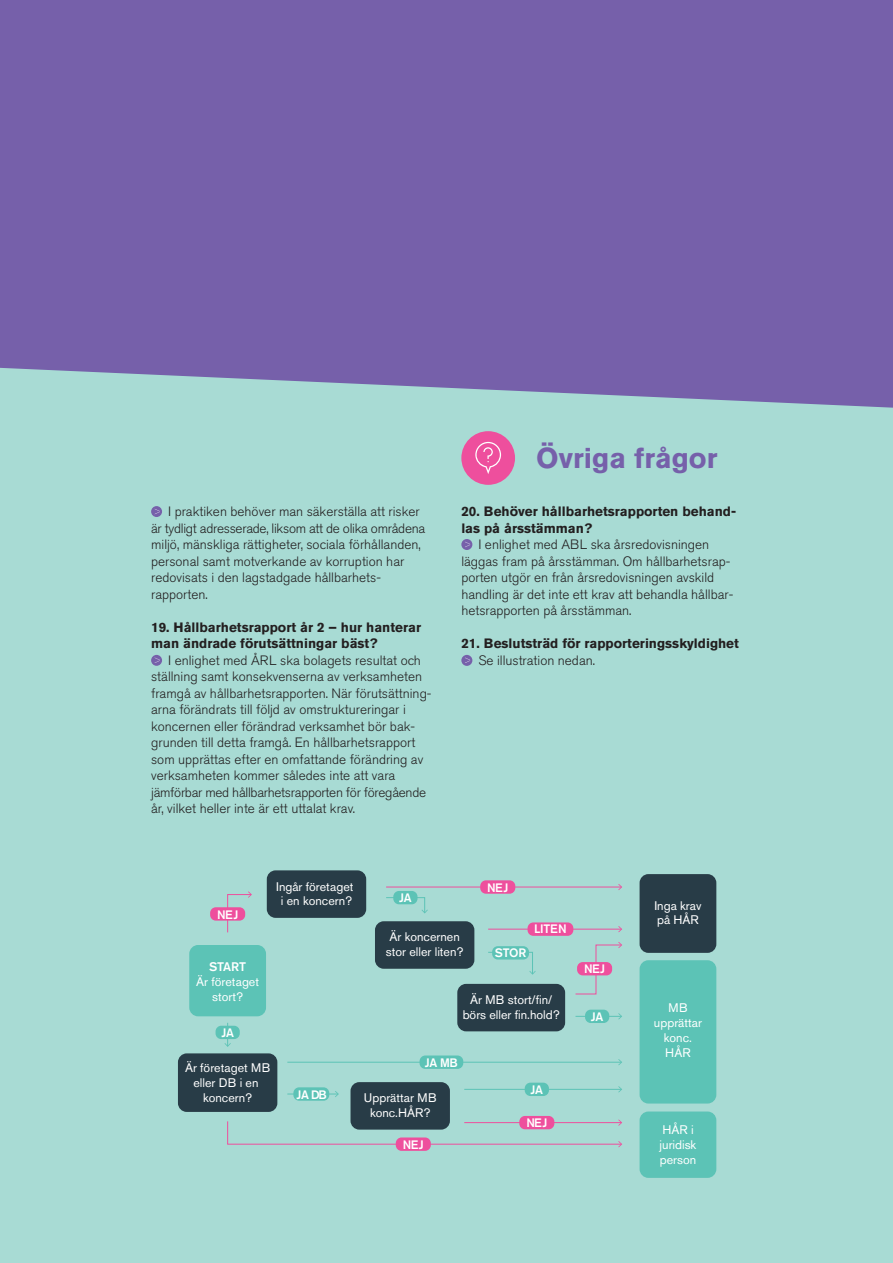
<style>
.page{position:relative;width:893px;height:1263px;background:#a8dbd4}
.page>*{position:absolute;margin:0;border:0;box-sizing:border-box;transform-origin:0 0}
.t1{font:700 28.5px "Akzidenz Grotesk BE";color:#7660aa}
.t2{font:300 13.5px/16.5px "Akzidenz Grotesk BE";color:#231f20}
.t3{font:700 13.5px/16.5px "Akzidenz Grotesk BE";color:#231f20}
.t4{font:12.45px/14.9px "Akzidenz Grotesk BE";color:#fff;text-align:center}
.t5{font:500 12.45px "Akzidenz Grotesk BE";color:#fff}
.t6{font:500 12.15px "Akzidenz Grotesk BE";letter-spacing:-.01em;color:#fff}
</style>
<div class="page">
<div style="left:461px;top:431px;width:54px;height:54px;background:#ee4f9d;border-radius:50%"></div>
<svg style="left:475px;top:442px;width:26px;height:32px"></svg>
<div style="left:0;top:0;width:893px;height:408px;background:#7660aa"></div>
<svg style="left:151px;top:506px;width:11px;height:11px"></svg>
<div style="left:151px;top:655px;width:11px;height:11px;background:#7660aa;border-radius:50%"></div>
<svg style="left:155px;top:657px;width:5px;height:6px"></svg>
<div style="left:461px;top:539px;width:11px;height:11px;background:#7660aa;border-radius:50%"></div>
<svg style="left:465px;top:542px;width:5px;height:5px"></svg>
<div style="left:461px;top:655px;width:11px;height:11px;background:#7660aa;border-radius:50%"></div>
<svg style="left:465px;top:657px;width:5px;height:6px"></svg>
<svg style="left:227px;top:891px;width:25px;height:42px"></svg>
<div style="left:267px;top:870px;width:99px;height:48px;background:#283c47;border-radius:9px"></div>
<div style="left:640px;top:874px;width:76px;height:79px;background:#283c47;border-radius:9px"></div>
<div style="left:640px;top:1111px;width:76px;height:67px;background:#5cc3b6;border-radius:9px"></div>
<div style="left:640px;top:960px;width:76px;height:143px;background:#5cc3b6;border-radius:9px"></div>
<hr style="left:386px;top:887px;width:235px;height:1px;background:#ee4f9d">
<svg style="left:618px;top:884px;width:4px;height:6px"></svg>
<svg style="left:386px;top:897px;width:42px;height:16px"></svg>
<div style="left:375px;top:921px;width:99px;height:48px;background:#283c47;border-radius:9px"></div>
<hr style="left:488px;top:929px;width:133px;height:1px;background:#ee4f9d">
<svg style="left:618px;top:926px;width:4px;height:6px"></svg>
<svg style="left:488px;top:951px;width:48px;height:24px"></svg>
<div style="left:189px;top:945px;width:77px;height:71px;background:#5cc3b6;border-radius:9px"></div>
<div style="left:457px;top:984px;width:108px;height:47px;background:#283c47;border-radius:9px"></div>
<svg style="left:575px;top:942px;width:47px;height:53px"></svg>
<hr style="left:575px;top:1016px;width:46px;height:1px;background:#5cc3b6">
<svg style="left:618px;top:1013px;width:4px;height:6px"></svg>
<svg style="left:224px;top:1023px;width:7px;height:24px"></svg>
<div style="left:178px;top:1053px;width:99px;height:59px;background:#283c47;border-radius:9px"></div>
<hr style="left:287px;top:1062px;width:334px;height:1px;background:#5cc3b6">
<svg style="left:618px;top:1059px;width:4px;height:6px"></svg>
<div style="left:350px;top:1082px;width:100px;height:47px;background:#283c47;border-radius:9px"></div>
<hr style="left:287px;top:1094px;width:51px;height:1px;background:#5cc3b6">
<svg style="left:335px;top:1091px;width:4px;height:6px"></svg>
<div style="left:396px;top:1137px;width:35px;height:14px;background:#ee4f9d;border-radius:6px"></div>
<div style="left:210px;top:907px;width:35px;height:14px;background:#ee4f9d;border-radius:6px"></div>
<div style="left:216px;top:1026px;width:24px;height:13px;background:#5cc3b6;border-radius:6px"></div>
<div style="left:480px;top:880px;width:35px;height:14px;background:#ee4f9d;border-radius:6px"></div>
<div style="left:577px;top:962px;width:35px;height:13px;background:#ee4f9d;border-radius:6px"></div>
<svg style="left:227px;top:1119px;width:395px;height:28px"></svg>
<div style="left:519px;top:1116px;width:35px;height:13px;background:#ee4f9d;border-radius:6px"></div>
<div style="left:420px;top:1055px;width:43px;height:14px;background:#5cc3b6;border-radius:6px"></div>
<div style="left:293px;top:1087px;width:36px;height:14px;background:#5cc3b6;border-radius:6px"></div>
<div style="left:393px;top:891px;width:24px;height:13px;background:#5cc3b6;border-radius:6px"></div>
<div style="left:492px;top:946px;width:37px;height:13px;background:#5cc3b6;border-radius:6px"></div>
<div style="left:528px;top:922px;width:45px;height:14px;background:#ee4f9d;border-radius:6px"></div>
<div style="left:585px;top:1010px;width:24px;height:13px;background:#5cc3b6;border-radius:6px"></div>
<div style="left:525px;top:1083px;width:24px;height:13px;background:#5cc3b6;border-radius:6px"></div>
<hr style="left:464px;top:1089px;width:157px;height:1px;background:#5cc3b6">
<svg style="left:618px;top:1086px;width:4px;height:6px"></svg>
<p class="t2" style="left:151px;top:504px;width:276px;text-indent:17px">I praktiken behöver man säkerställa att risker är tydligt adresserade, liksom att de olika områdena miljö, mänskliga rättigheter, sociala förhållanden, personal samt motverkande av korruption har redovisats i den lagstadgade hållbarhets&shy;rapporten.</p>
<p class="t3" style="left:151px;top:619px;width:271px">19. Hållbarhetsrapport år 2 – hur hanterar man ändrade förutsättningar bäst?</p>
<p class="t2" style="left:151px;top:652px;width:282px;text-indent:17px">I enlighet med ÅRL ska bolagets resultat och ställning samt konsekvenserna av verksamheten framgå av hållbarhetsrapporten. När förutsättning&shy;arna förändrats till följd av omstruktureringar i koncernen eller förändrad verksamhet bör bak&shy;grunden till detta framgå. En hållbarhetsrapport som upprättas efter en omfattande förändring av verksamheten kommer således inte att vara jämförbar med hållbarhetsrapporten för föregående år, vilket heller inte är ett uttalat krav.</p>
<h1 class="t1" style="left:536px;top:442px;width:183px">Övriga frågor</h1>
<p class="t3" style="left:461px;top:503px;width:276px">20. Behöver hållbarhetsrapporten behand&shy;las på årsstämman?</p>
<p class="t2" style="left:461px;top:536px;width:273px;text-indent:17px">I enlighet med ABL ska årsredovisningen läggas fram på årsstämman. Om hållbarhetsrap&shy;porten utgör en från årsredovisningen avskild handling är det inte ett krav att behandla hållbar&shy;hetsrapporten på årsstämman.</p>
<p class="t3" style="left:461px;top:635px;width:279px">21. Beslutsträd för rapporteringsskyldighet</p>
<p class="t2" style="left:478px;top:652px;width:118px">Se illustration nedan.</p>
<p class="t6" style="left:217px;top:907px;width:22px">NEJ</p>
<p class="t5" style="left:209px;top:959px;width:39px">START</p>
<p class="t4" style="left:196px;top:974px;width:64px">Är företaget stort?</p>
<p class="t6" style="left:221px;top:1025px;width:14px">JA</p>
<p class="t4" style="left:276px;top:879px;width:79px">Ingår företaget i en koncern?</p>
<p class="t4" style="left:185px;top:1060px;width:87px">Är företaget MB eller DB i en koncern?</p>
<p class="t6" style="left:296px;top:1087px;width:32px">JA DB</p>
<p class="t6" style="left:399px;top:890px;width:14px">JA</p>
<p class="t4" style="left:386px;top:929px;width:79px;text-align:left">Är koncernen stor eller liten?</p>
<p class="t6" style="left:487px;top:880px;width:22px">NEJ</p>
<p class="t6" style="left:495px;top:945px;width:33px">STOR</p>
<p class="t6" style="left:534px;top:922px;width:34px">LITEN</p>
<p class="t4" style="left:463px;top:992px;width:99px">Är MB stort/fin/ börs eller fin.hold?</p>
<p class="t6" style="left:425px;top:1055px;width:35px">JA MB</p>
<p class="t4" style="left:364px;top:1090px;width:74px">Upprättar MB konc.HÅR?</p>
<p class="t6" style="left:403px;top:1137px;width:22px">NEJ</p>
<p class="t6" style="left:531px;top:1082px;width:14px">JA</p>
<p class="t6" style="left:526px;top:1115px;width:22px">NEJ</p>
<p class="t6" style="left:584px;top:962px;width:22px">NEJ</p>
<p class="t6" style="left:591px;top:1009px;width:14px">JA</p>
<p class="t4" style="left:654px;top:898px;width:49px;text-align:left">Inga krav på HÅR</p>
<p class="t4" style="left:654px;top:1000px;width:50px">MB upprättar konc.<br>HÅR</p>
<p class="t4" style="left:660px;top:1122px;width:38px;text-align:left">HÅR i juridisk person</p>
</div>
